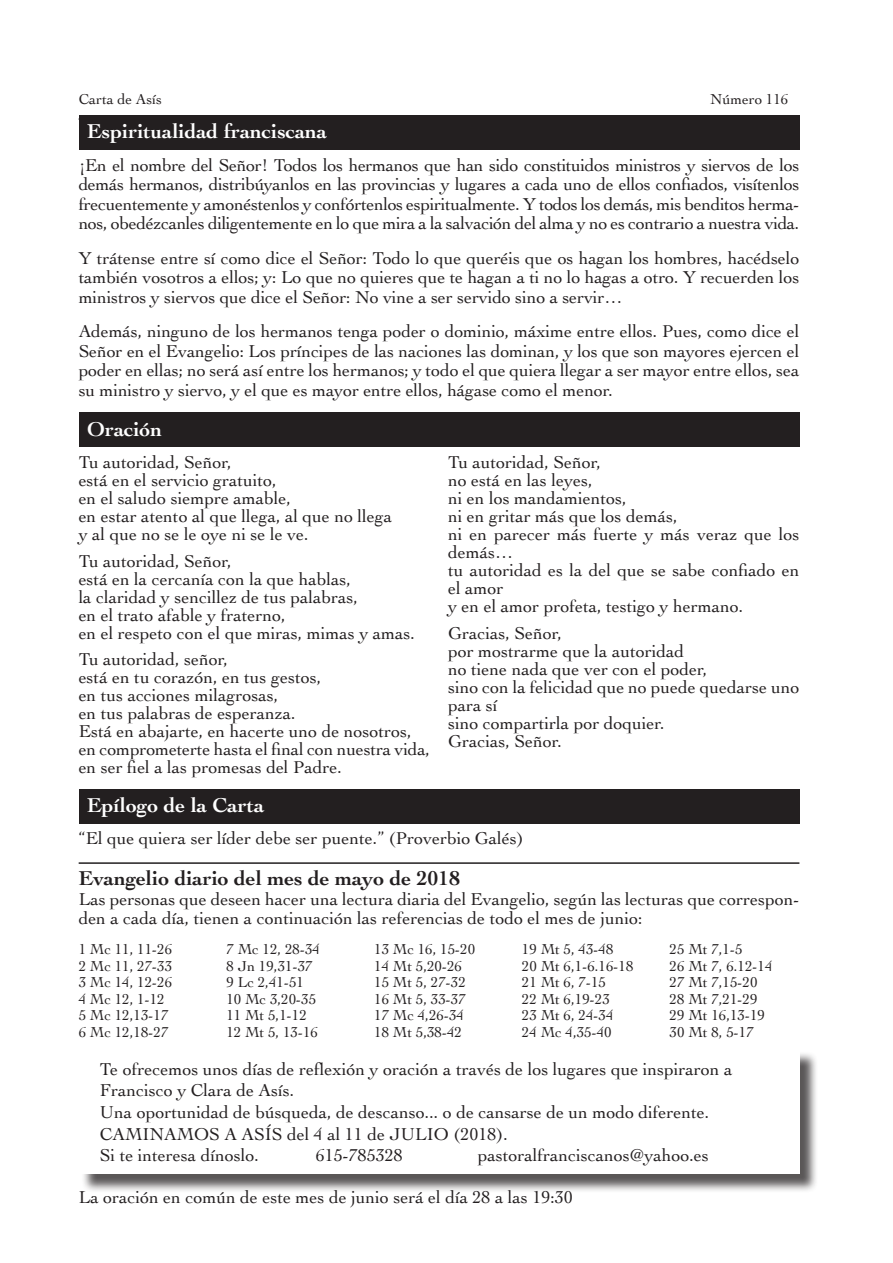
<style>
.page{position:relative;width:893px;height:1263px;background:#fff}
.page>*{position:absolute;margin:0;border:0;box-sizing:border-box;transform-origin:0 0}
.t1{font:700 21px "Cochin";color:#fff}
.t2{font:700 21px "Cochin";color:#231f20}
.t3{font:18px/18px "Cochin";color:#231f20}
.t4{font:15px/16.5px "Cochin";color:#231f20}
</style>
<div class="page">
<div style="left:79px;top:115px;width:720px;height:34px;background:#231f20"></div>
<div style="left:79px;top:412px;width:720px;height:35px;background:#231f20"></div>
<div style="left:79px;top:789px;width:720px;height:34px;background:#231f20"></div>
<hr style="left:79px;top:862px;width:720px;height:2px;background:#231f20">
<div style="left:81px;top:1051px;width:737px;height:142px;background:#231f20;opacity:.75"></div>
<div style="left:79px;top:1049px;width:720px;height:125px;background:#fff"></div>
<p class="t4" style="left:79px;top:90px;width:85px">Carta de Asís</p>
<p class="t4" style="left:710px;top:90px;width:80px">Número 116</p>
<p class="t1" style="left:87px;top:117px;width:241px">Espiritualidad franciscana</p>
<p class="t3" style="left:79px;top:154px;width:722px;line-height:19.5px;text-align:justify">¡En el nombre del Señor! Todos los hermanos que han sido constituidos ministros y siervos de los demás hermanos, distribúyanlos en las provincias y lugares a cada uno de ellos confiados, visítenlos frecuentemente y amonéstenlos y confórtenlos espiritualmente. Y todos los demás, mis benditos herma&shy;nos, obedézcanles diligentemente en lo que mira a la salvación del alma y no es contrario a nuestra vida.</p>
<p class="t3" style="left:79px;top:247px;width:722px;line-height:19.5px;text-align:justify">Y trátense entre sí como dice el Señor: Todo lo que queréis que os hagan los hombres, hacédselo también vosotros a ellos; y: Lo que no quieres que te hagan a ti no lo hagas a otro. Y recuerden los ministros y siervos que dice el Señor: No vine a ser servido sino a servir…</p>
<p class="t3" style="left:79px;top:321px;width:722px;line-height:19.5px;text-align:justify">Además, ninguno de los hermanos tenga poder o dominio, máxime entre ellos. Pues, como dice el Señor en el Evangelio: Los príncipes de las naciones las dominan, y los que son mayores ejercen el poder en ellas; no será así entre los hermanos; y todo el que quiera llegar a ser mayor entre ellos, sea su ministro y siervo, y el que es mayor entre ellos, hágase como el menor.</p>
<p class="t1" style="left:87px;top:415px;width:77px">Oración</p>
<p class="t3" style="left:79px;top:453px;width:315px">Tu autoridad, Señor,<br>está en el servicio gratuito,<br>en el saludo siempre amable,<br>en estar atento al que llega, al que no llega y al que no se le oye ni se le ve.</p>
<p class="t3" style="left:79px;top:551px;width:338px">Tu autoridad, Señor,<br>está en la cercanía con la que hablas,<br>la claridad y sencillez de tus palabras,<br>en el trato afable y fraterno,<br>en el respeto con el que miras, mimas y amas.</p>
<p class="t3" style="left:79px;top:650px;width:353px">Tu autoridad, señor,<br>está en tu corazón, en tus gestos,<br>en tus acciones milagrosas,<br>en tus palabras de esperanza.<br>Está en abajarte, en hacerte uno de nosotros, en comprometerte hasta el final con nuestra vida, en ser fiel a las promesas del Padre.</p>
<p class="t1" style="left:87px;top:791px;width:178px">Epílogo de la Carta</p>
<p class="t3" style="left:448px;top:453px;width:353px">Tu autoridad, Señor,<br>no está en las leyes,<br>ni en los mandamientos,<br>ni en gritar más que los demás,<br>ni en parecer más fuerte y más veraz que los demás…<br>tu autoridad es la del que se sabe confiado en el amor<br>y en el amor profeta, testigo y hermano.</p>
<p class="t3" style="left:448px;top:623px;width:353px">Gracias, Señor,<br>por mostrarme que la autoridad<br>no tiene nada que ver con el poder,<br>sino con la felicidad que no puede quedarse uno para sí<br>sino compartirla por doquier.<br>Gracias, Señor.</p>
<p class="t3" style="left:79px;top:828px;width:447px">“El que quiera ser líder debe ser puente.” (Proverbio Galés)</p>
<p class="t2" style="left:79px;top:864px;width:383px">Evangelio diario del mes de mayo de 2018</p>
<p class="t3" style="left:79px;top:888px;width:722px;line-height:19.5px">Las personas que deseen hacer una lectura diaria del Evangelio, según las lecturas que correspon&shy;den a cada día, tienen a continuación las referencias de todo el mes de junio:</p>
<p class="t4" style="left:79px;top:940px;width:95px">1 Mc 11, 11-26<br>2 Mc 11, 27-33<br>3 Mc 14, 12-26<br>4 Mc 12, 1-12<br>5 Mc 12,13-17<br>6 Mc 12,18-27</p>
<p class="t4" style="left:226px;top:940px;width:95px">7 Mc 12, 28-34<br>8 Jn 19,31-37<br>9 Lc 2,41-51<br>10 Mc 3,20-35<br>11 Mt 5,1-12<br>12 Mt 5, 13-16</p>
<p class="t4" style="left:374px;top:940px;width:103px">13 Mc 16, 15-20<br>14 Mt 5,20-26<br>15 Mt 5, 27-32<br>16 Mt 5, 33-37<br>17 Mc 4,26-34<br>18 Mt 5,38-42</p>
<p class="t4" style="left:522px;top:940px;width:113px">19 Mt 5, 43-48<br>20 Mt 6,1-6.16-18<br>21 Mt 6, 7-15<br>22 Mt 6,19-23<br>23 Mt 6, 24-34<br>24 Mc 4,35-40</p>
<p class="t4" style="left:670px;top:940px;width:104px">25 Mt 7,1-5<br>26 Mt 7, 6.12-14<br>27 Mt 7,15-20<br>28 Mt 7,21-29<br>29 Mt 16,13-19<br>30 Mt 8, 5-17</p>
<p class="t3" style="left:100px;top:1057px;width:634px;line-height:21.6px">Te ofrecemos unos días de reflexión y oración a través de los lugares que inspiraron a Francisco y Clara de Asís.<br>Una oportunidad de búsqueda, de descanso... o de cansarse de un modo diferente.<br>CAMINAMOS A ASÍS del 4 al 11 de JULIO (2018).<br>Si te interesa dínoslo.</p>
<p class="t3" style="left:316px;top:1146px;width:88px">615-785328</p>
<p class="t3" style="left:478px;top:1146px;width:232px">pastoralfranciscanos@yahoo.es</p>
<p class="t3" style="left:79px;top:1187px;width:496px">La oración en común de este mes de junio será el día 28 a las 19:30</p>
</div>
